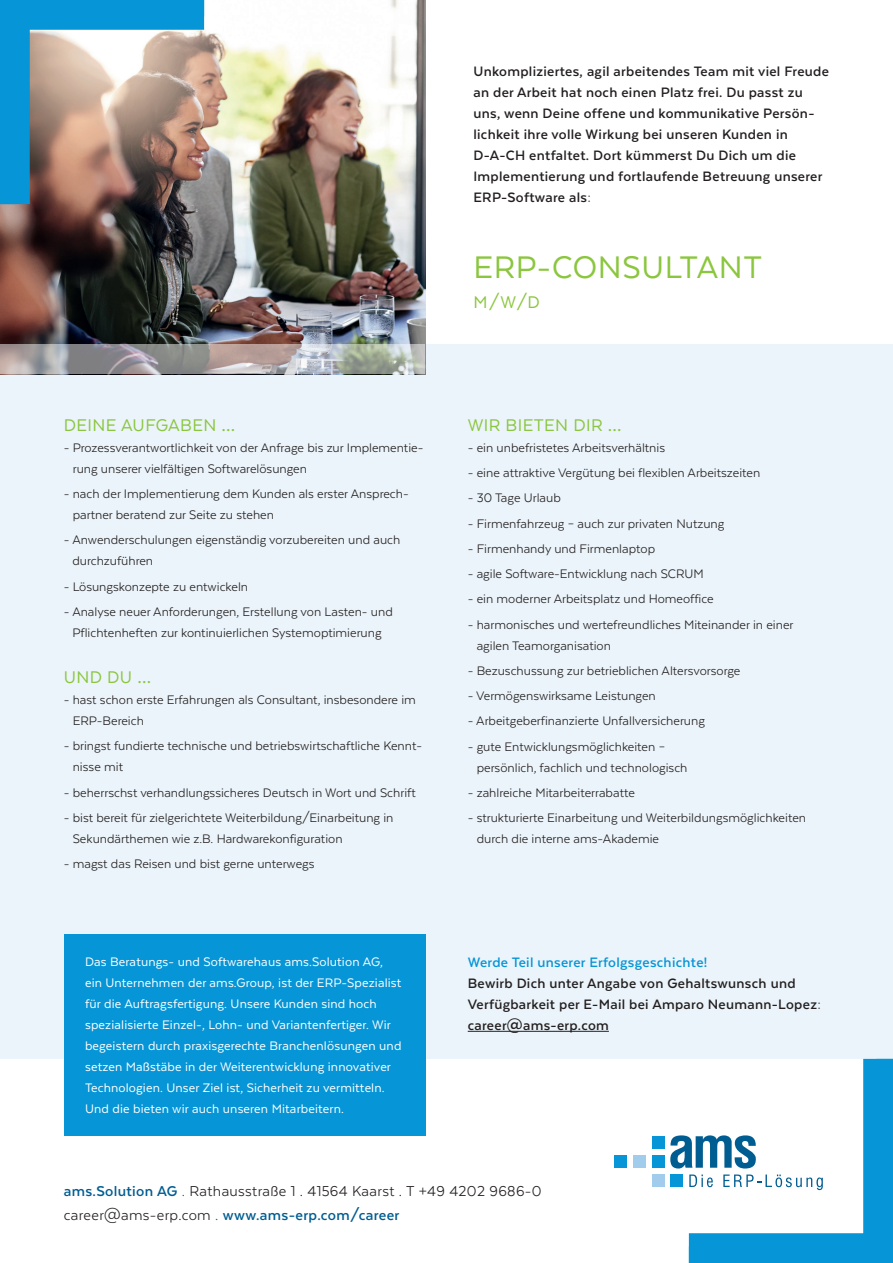
<style>
.page{position:relative;width:893px;height:1263px;background:#fff}
.page>*{position:absolute;margin:0;border:0;box-sizing:border-box;transform-origin:0 0}
.t1{font:36px "Texta";letter-spacing:.02em;color:#8bc63e}
.t2{font:19.5px "Texta";letter-spacing:.02em;color:#8bc63e}
.t3{font:16.5px/24px "Texta";letter-spacing:.02em;color:#231f20}
.t4{font:700 15.75px/21px "Texta";letter-spacing:.02em;color:#231f20}
.t5{font:700 15.75px "Texta";letter-spacing:.02em;color:#0695d6}
.t6{font:14.25px/21px "Texta";color:#231f20}
.t7{font:14.25px/21px "Texta";letter-spacing:.01em;color:#fff}
.s1{font-weight:700;color:#005d91}
.s2{color:#005d91}
</style>
<div class="page">
<div style="left:0;top:344px;width:893px;height:715px;background:#ebf4fa"></div>
<img style="left:0;top:0;width:425px;height:344px">
<svg style="left:0;top:344px;width:425px;height:30px;background:#a7a5a4"></svg>
<div style="left:652px;top:1136px;width:12px;height:12px;background:#0695d6"></div>
<div style="left:614px;top:1155px;width:13px;height:13px;background:#0695d6"></div>
<div style="left:633px;top:1155px;width:13px;height:13px;background:#a1ccec"></div>
<div style="left:652px;top:1155px;width:12px;height:13px;background:#0695d6"></div>
<div style="left:652px;top:1174px;width:12px;height:13px;background:#a1ccec"></div>
<svg style="left:670px;top:1059px;width:223px;height:204px"></svg>
<div style="left:64px;top:934px;width:361px;height:201px;background:#0695d6"></div>
<svg style="left:0;top:0;width:204px;height:204px;background:#86989f"></svg>
<hr style="left:468px;top:1031px;width:141px;height:1px;background:#231f20">
<p class="t4" style="left:473px;top:61px;width:357px">Unkompliziertes, agil arbeitendes Team mit viel Freude an der Arbeit hat noch einen Platz frei. Du passt zu uns, wenn Deine offene und kommunikative Persön&shy;lichkeit ihre volle Wirkung bei unseren Kunden in D-A-CH entfaltet. Dort kümmerst Du Dich um die Implementierung und fortlaufende Betreuung unserer ERP-Software als:</p>
<h2 class="t2" style="left:64px;top:415px;width:173px">DEINE AUFGABEN …</h2>
<p class="t6" style="left:73px;top:437px;width:352px;text-indent:-9px">- Prozessverantwortlichkeit von der Anfrage bis zur Implementie&shy;rung unserer vielfältigen Softwarelösungen</p>
<p class="t6" style="left:73px;top:483px;width:338px;text-indent:-9px">- nach der Implementierung dem Kunden als erster Ansprech&shy;partner beratend zur Seite zu stehen</p>
<p class="t6" style="left:72px;top:529px;width:330px;text-indent:-9px">- Anwenderschulungen eigenständig vorzubereiten und auch durchzuführen</p>
<p class="t6" style="left:64px;top:576px;width:186px">- Lösungskonzepte zu entwickeln</p>
<p class="t6" style="left:64px;top:601px;width:331px;text-align:center">- Analyse neuer Anforderungen, Erstellung von Lasten- und<br>Pflichtenheften zur kontinuierlichen Systemoptimierung</p>
<h2 class="t2" style="left:64px;top:667px;width:89px">UND DU …</h2>
<p class="t6" style="left:73px;top:689px;width:345px;text-indent:-9px">- hast schon erste Erfahrungen als Consultant, insbesondere im<br>ERP-Bereich</p>
<p class="t6" style="left:73px;top:735px;width:351px;text-indent:-9px">- bringst fundierte technische und betriebswirtschaftliche Kennt&shy;nisse mit</p>
<p class="t6" style="left:64px;top:782px;width:353px">- beherrschst verhandlungssicheres Deutsch in Wort und Schrift</p>
<p class="t6" style="left:73px;top:807px;width:322px;text-indent:-9px">- bist bereit für zielgerichtete Weiterbildung/Einarbeitung in<br>Sekundärthemen wie z.B. Hardwarekonfiguration</p>
<p class="t6" style="left:64px;top:853px;width:252px">- magst das Reisen und bist gerne unterwegs</p>
<p class="t7" style="left:85px;top:951px;width:318px">Das Beratungs- und Softwarehaus ams.Solution AG, ein Unternehmen der ams.Group, ist der ERP-Spezialist für die Auftragsfertigung. Unsere Kunden sind hoch spezialisierte Einzel-, Lohn- und Variantenfertiger. Wir begeistern durch praxisgerechte Branchenlösungen und setzen Maßstäbe in der Weiterentwicklung innovativer Technologien. Unser Ziel ist, Sicherheit zu vermitteln.<br>Und die bieten wir auch unseren Mitarbeitern.</p>
<h1 class="t1" style="left:473px;top:248px;width:290px">ERP-CONSULTANT</h1>
<h2 class="t2" style="left:473px;top:292px;width:68px">M/W/D</h2>
<h2 class="t2" style="left:468px;top:415px;width:155px">WIR BIETEN DIR …</h2>
<p class="t6" style="left:468px;top:437px;width:199px">- ein unbefristetes Arbeitsverhältnis</p>
<p class="t6" style="left:468px;top:462px;width:294px">- eine attraktive Vergütung bei flexiblen Arbeitszeiten</p>
<p class="t6" style="left:468px;top:487px;width:95px">- 30 Tage Urlaub</p>
<p class="t6" style="left:468px;top:513px;width:258px">- Firmenfahrzeug – auch zur privaten Nutzung</p>
<p class="t6" style="left:468px;top:538px;width:189px">- Firmenhandy und Firmenlaptop</p>
<p class="t6" style="left:468px;top:563px;width:238px">- agile Software-Entwicklung nach SCRUM</p>
<p class="t6" style="left:468px;top:588px;width:247px">- ein moderner Arbeitsplatz und Homeoffice</p>
<p class="t6" style="left:477px;top:614px;width:318px;text-indent:-9px">- harmonisches und wertefreundliches Miteinander in einer agilen Teamorganisation</p>
<p class="t6" style="left:468px;top:660px;width:274px">- Bezuschussung zur betrieblichen Altersvorsorge</p>
<p class="t6" style="left:468px;top:685px;width:190px">- Vermögenswirksame Leistungen</p>
<p class="t6" style="left:468px;top:710px;width:239px">- Arbeitgeberfinanzierte Unfallversicherung</p>
<p class="t6" style="left:477px;top:736px;width:212px;text-indent:-9px">- gute Entwicklungsmöglichkeiten – persönlich, fachlich und technologisch</p>
<p class="t6" style="left:468px;top:782px;width:169px">- zahlreiche Mitarbeiterrabatte</p>
<p class="t6" style="left:477px;top:807px;width:331px;text-indent:-9px">- strukturierte Einarbeitung und Weiterbildungsmöglichkeiten durch die interne ams-Akademie</p>
<p class="t5" style="left:468px;top:954px;width:241px">Werde Teil unserer Erfolgsgeschichte!</p>
<p class="t4" style="left:468px;top:972px;width:355px">Bewirb Dich unter Angabe von Gehaltswunsch und<br>Verfügbarkeit per E-Mail bei Amparo Neumann-Lopez: career@ams-erp.com</p>
<p class="t3" style="left:64px;top:1178px;width:479px"><span class="s1">ams.Solution AG</span> <span class="s2">.</span> Rathausstraße 1 . 41564 Kaarst . T +49 4202 9686-0 career@ams-erp.com <span class="s2">.</span> <span class="s1">www.ams-erp.com/career</span></p>
</div>
